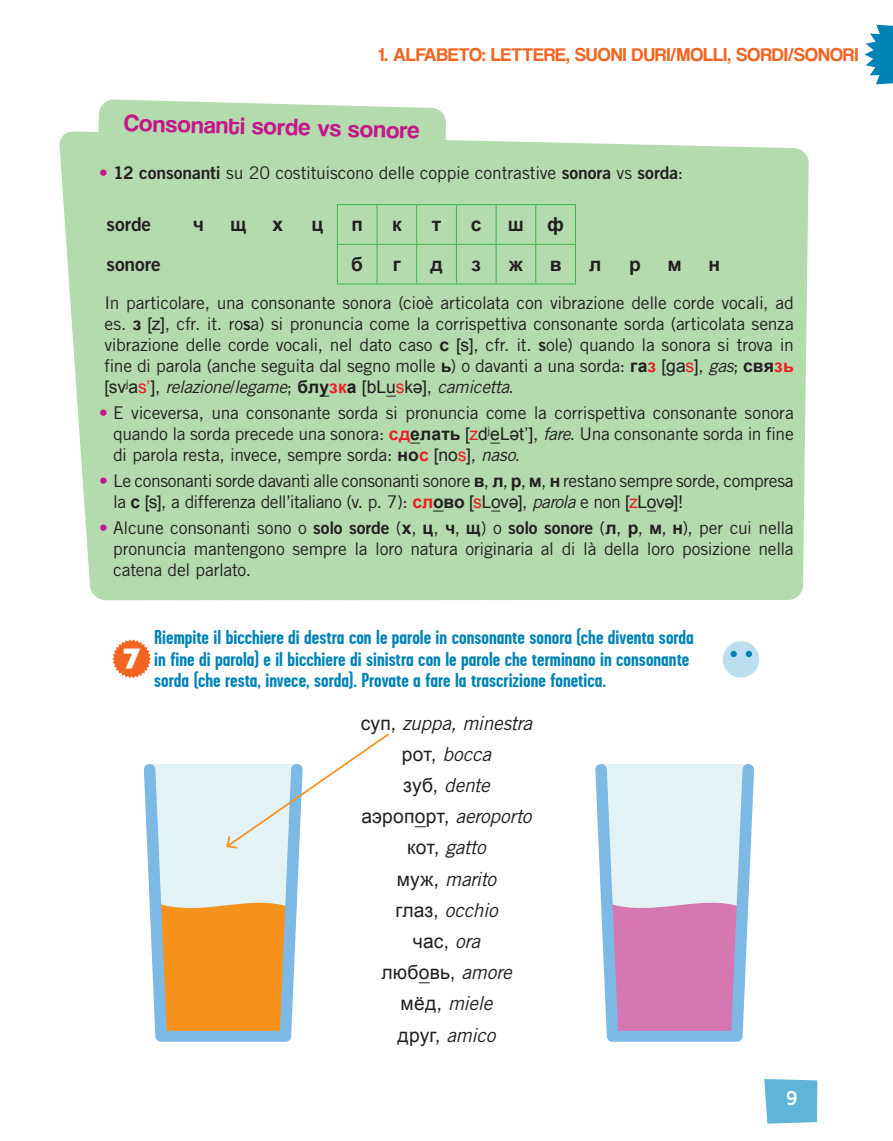
<style>
.page{position:relative;width:893px;height:1141px;background:#fff}
.page>*{position:absolute;margin:0;border:0;box-sizing:border-box;transform-origin:0 0}
.t1{font:29.75px "Grilled Cheese BTN";color:#fff}
.t2{font:24.5px "Coolvetica Rg";color:#c5168c}
.t3{font:700 20.12px/21.9px "Garage Gothic";color:#0083b6;scale:1.1 1}
.t4{font:italic 19.25px/31.2px "Trade Gothic LT Std";letter-spacing:-.02em;color:#231f20;text-align:center}
.t5{font:19.25px "Coolvetica Rg";letter-spacing:.02em;color:#f36421}
.t6{font:700 19.25px "Arial";color:#231f20}
.t7{font:19.25px/31.2px "Arial";letter-spacing:.01em;color:#231f20;text-align:center}
.t8{font:19.25px "Trade Gothic LT Std Bd 2";letter-spacing:-.005em;color:#231f20}
.t9{font:19.25px "Trade Gothic LT Std Bd 2";color:#fff}
.t10{font:17.5px/21px "Trade Gothic LT Std";letter-spacing:-.02em;color:#231f20;text-align:justify}
.s1{color:#c5168c}
.s2{font-family:"Trade Gothic LT Std Bd 2"}
.s3{font-family:"Arial";font-weight:700}
.s4{font-family:"Arial"}
.s5{font-family:"Arial";font-weight:700;color:#ee1d23}
.s6{font-family:"Arial";color:#ee1d23}
.s7{font-style:italic}
.s8{font-family:"Arial";font-style:normal}
.s9{font-style:normal}
.s10{font-family:"Trade Gothic LT Std"}
.s11{font-family:"Trade Gothic LT Std";font-style:italic}
</style>
<div class="page">
<svg style="left:764px;top:1079px;width:53px;height:45px"></svg>
<svg style="left:864px;top:25px;width:29px;height:59px"></svg>
<svg style="left:112px;top:639px;width:39px;height:39px"></svg>
<div style="left:723px;top:641px;width:36px;height:37px;background:#bcdeee;border-radius:50%"></div>
<div style="left:730px;top:651px;width:7px;height:6px;background:#0083b6;border-radius:50%"></div>
<svg style="left:746px;top:651px;width:6px;height:6px"></svg>
<div style="left:59px;top:131px;width:750px;height:469px;background:#b4dbae"></div>
<svg style="left:98px;top:99px;width:348px;height:54px"></svg>
<hr style="left:337px;top:204px;width:40px;height:1px;background:#3ab54a">
<hr style="left:337px;top:205px;width:1px;height:39px;background:#3ab54a">
<hr style="left:377px;top:204px;width:40px;height:1px;background:#3ab54a">
<hr style="left:377px;top:205px;width:1px;height:39px;background:#3ab54a">
<hr style="left:417px;top:204px;width:39px;height:1px;background:#3ab54a">
<hr style="left:416px;top:205px;width:1px;height:39px;background:#3ab54a">
<hr style="left:456px;top:204px;width:40px;height:1px;background:#3ab54a">
<hr style="left:456px;top:205px;width:1px;height:39px;background:#3ab54a">
<hr style="left:496px;top:204px;width:40px;height:1px;background:#3ab54a">
<hr style="left:496px;top:205px;width:1px;height:39px;background:#3ab54a">
<hr style="left:536px;top:204px;width:40px;height:1px;background:#3ab54a">
<hr style="left:535px;top:205px;width:1px;height:39px;background:#3ab54a">
<hr style="left:575px;top:205px;width:1px;height:39px;background:#3ab54a">
<hr style="left:337px;top:244px;width:40px;height:1px;background:#3ab54a">
<hr style="left:337px;top:245px;width:1px;height:39px;background:#3ab54a">
<hr style="left:377px;top:244px;width:40px;height:1px;background:#3ab54a">
<hr style="left:377px;top:245px;width:1px;height:39px;background:#3ab54a">
<hr style="left:417px;top:244px;width:39px;height:1px;background:#3ab54a">
<hr style="left:416px;top:245px;width:1px;height:39px;background:#3ab54a">
<hr style="left:456px;top:244px;width:40px;height:1px;background:#3ab54a">
<hr style="left:456px;top:245px;width:1px;height:39px;background:#3ab54a">
<hr style="left:496px;top:244px;width:40px;height:1px;background:#3ab54a">
<hr style="left:496px;top:245px;width:1px;height:39px;background:#3ab54a">
<hr style="left:536px;top:244px;width:40px;height:1px;background:#3ab54a">
<hr style="left:535px;top:245px;width:1px;height:39px;background:#3ab54a">
<hr style="left:575px;top:245px;width:1px;height:39px;background:#3ab54a">
<hr style="left:337px;top:284px;width:40px;height:1px;background:#3ab54a">
<hr style="left:377px;top:284px;width:40px;height:1px;background:#3ab54a">
<hr style="left:417px;top:284px;width:39px;height:1px;background:#3ab54a">
<hr style="left:456px;top:284px;width:40px;height:1px;background:#3ab54a">
<hr style="left:496px;top:284px;width:40px;height:1px;background:#3ab54a">
<hr style="left:536px;top:284px;width:40px;height:1px;background:#3ab54a">
<svg style="left:144px;top:764px;width:148px;height:278px"></svg>
<svg style="left:595px;top:764px;width:159px;height:278px"></svg>
<svg style="left:149px;top:733px;width:240px;height:302px"></svg>
<p class="t5" style="left:378px;top:44px;width:481px">1. ALFABETO: LETTERE, SUONI DURI/MOLLI, SORDI/SONORI</p>
<h2 class="t2" style="left:125px;top:107px;width:297px;rotate:2deg">Consonanti sorde vs sonore</h2>
<p class="t10" style="left:99px;top:162px;width:585px"><span class="s1">•</span> <span class="s2">12 consonanti</span> su 20 costituiscono delle coppie contrastive <span class="s2">sonora</span> vs <span class="s2">sorda</span>:</p>
<p class="t8" style="left:107px;top:213px;width:46px">sorde</p>
<p class="t6" style="left:193px;top:212px;width:13px">ч</p>
<p class="t6" style="left:230px;top:212px;width:18px">щ</p>
<p class="t6" style="left:272px;top:212px;width:12px">х</p>
<p class="t6" style="left:312px;top:212px;width:13px">ц</p>
<p class="t6" style="left:351px;top:212px;width:13px">п</p>
<p class="t6" style="left:392px;top:212px;width:11px">к</p>
<p class="t6" style="left:432px;top:212px;width:11px">т</p>
<p class="t6" style="left:471px;top:212px;width:12px">с</p>
<p class="t6" style="left:508px;top:212px;width:58px">ш ф</p>
<p class="t8" style="left:107px;top:252px;width:56px">sonore</p>
<p class="t6" style="left:351px;top:252px;width:13px">б</p>
<p class="t6" style="left:393px;top:252px;width:10px">г</p>
<p class="t6" style="left:430px;top:252px;width:14px">д</p>
<p class="t6" style="left:471px;top:252px;width:11px">з</p>
<p class="t6" style="left:509px;top:252px;width:15px">ж</p>
<p class="t6" style="left:550px;top:252px;width:13px">в</p>
<p class="t6" style="left:589px;top:252px;width:14px">л</p>
<p class="t6" style="left:629px;top:252px;width:13px">р</p>
<p class="t6" style="left:668px;top:252px;width:16px">м</p>
<p class="t6" style="left:708px;top:252px;width:13px">н</p>
<p class="t10" style="left:104px;top:292px;width:691px">In particolare, una consonante sonora (cioè articolata con vibrazione delle corde vocali, ad es. <span class="s3">з</span> <span class="s4">[z]</span>, cfr. it. ro<span class="s2">s</span>a) si pronuncia come la corrispettiva consonante sorda (articolata senza vibrazione delle corde vocali, nel dato caso <span class="s3">с</span> <span class="s4">[s]</span>, cfr. it. <span class="s2">s</span>ole) quando la sonora si trova in fine di parola (anche seguita dal segno molle <span class="s3">ь</span>) o davanti a una sorda: <span class="s3">га</span><span class="s5">з</span> <span class="s4">[ga</span><span class="s6">s</span><span class="s4">]</span>, <span class="s7">gas</span>; <span class="s3">свя</span><span class="s5">зь </span><span class="s4">[sv</span><sup>j</sup><span class="s4">a</span><span class="s6">s’</span><span class="s4">]</span>, <span class="s7">relazione</span>/<span class="s7">legame</span>; <span class="s3">блу</span><span class="s5">зк</span><span class="s3">а</span> <span class="s4">[bLu</span><span class="s6">s</span><span class="s4">kə]</span>, <span class="s7">camicetta</span>.</p>
<p class="t10" style="left:113px;top:402px;width:682px;text-indent:-14px"><span class="s1">•</span> E viceversa, una consonante sorda si pronuncia come la corrispettiva consonante sonora quando la sorda precede una sonora: <span class="s5">сд</span><span class="s3">елать</span> <span class="s4">[</span><span class="s6">z</span><span class="s4">d</span><sup>j</sup><span class="s4">eLət’]</span>, <span class="s7">fare</span>. Una consonante sorda in fine di parola resta, invece, sempre sorda: <span class="s3">но</span><span class="s5">с</span> <span class="s4">[no</span><span class="s6">s</span><span class="s4">]</span>, <span class="s7">naso</span>.</p>
<p class="t10" style="left:113px;top:470px;width:682px;text-indent:-14px"><span class="s1">•</span> Le consonanti sorde davanti alle consonanti sonore <span class="s3">в</span>, <span class="s3">л</span>, <span class="s3">р</span>, <span class="s3">м</span>, <span class="s3">н</span> restano sempre sorde, compresa la <span class="s3">c</span> <span class="s4">[s]</span>, a differenza dell’italiano (v. p. 7): <span class="s5">сл</span><span class="s3">ово</span> <span class="s4">[</span><span class="s6">s</span><span class="s4">Lovə]</span>, <span class="s7">parola</span> e non <span class="s4">[</span><span class="s6">z</span><span class="s4">Lovə]</span>!</p>
<p class="t10" style="left:113px;top:517px;width:682px;text-indent:-14px"><span class="s1">•</span> Alcune consonanti sono o <span class="s2">solo sorde</span> (<span class="s3">х</span>, <span class="s3">ц</span>, <span class="s3">ч</span>, <span class="s3">щ</span>) o <span class="s2">solo sonore</span> (<span class="s3">л</span>, <span class="s3">р</span>, <span class="s3">м</span>, <span class="s3">н</span>), per cui nella pronuncia mantengono sempre la loro natura originaria al di là della loro posizione nella catena del parlato.</p>
<h1 class="t1" style="left:124px;top:640px;width:18px">7</h1>
<p class="t3" style="left:154px;top:626px;width:492px">Riempite il bicchiere di destra con le parole in consonante sonora (che diventa sorda in fine di parola) e il bicchiere di sinistra con le parole che terminano in consonante sorda (che resta, invece, sorda). Provate a fare la trascrizione fonetica.</p>
<p class="t4" style="left:361px;top:707px;width:173px"><span class="s8">суп</span><span class="s9">,</span> zuppa, minestra <span class="s8">рот</span><span class="s9">,</span> bocca<br><span class="s8">зуб</span><span class="s9">,</span> dente <span class="s8">аэропорт</span><span class="s9">,</span> aeroporto <span class="s8">кот</span><span class="s9">,</span> gatto<br><span class="s8">муж</span><span class="s9">,</span> marito<br><span class="s8">глаз</span><span class="s9">,</span> occhio</p>
<p class="t7" style="left:381px;top:926px;width:132px">час<span class="s10">,</span> <span class="s11">ora </span>любовь<span class="s10">,</span> <span class="s11">amore</span></p>
<p class="t4" style="left:398px;top:988px;width:99px;text-align:left"><span class="s8">мёд</span><span class="s9">,</span> miele <span class="s8">друг</span><span class="s9">,</span> amico</p>
<p class="t9" style="left:786px;top:1086px;width:13px">9</p>
</div>
